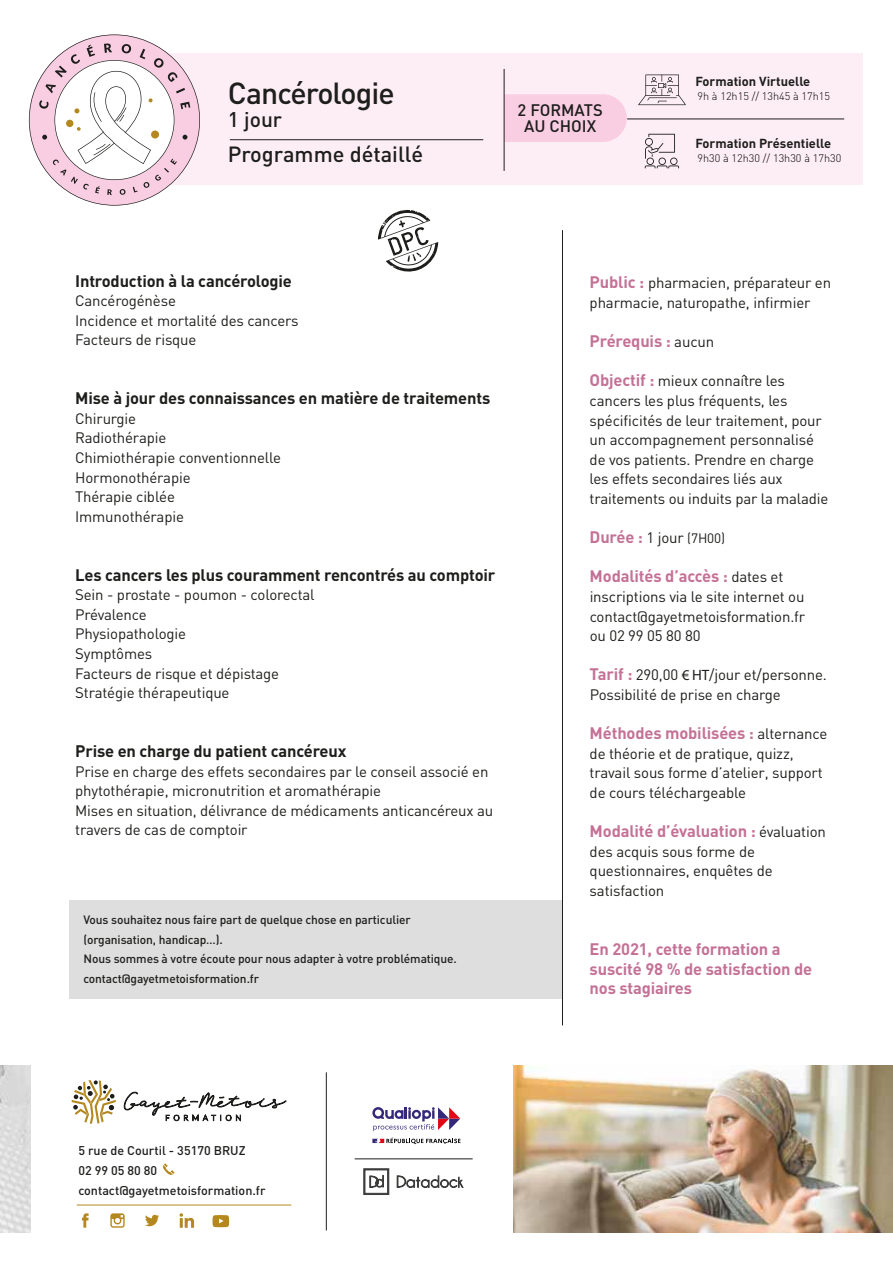
<style>
.page{position:relative;width:893px;height:1263px;background:#fff}
.page>*{position:absolute;margin:0;border:0;box-sizing:border-box;transform-origin:0 0}
.t1{font:500 30.15px "DIN";letter-spacing:-.03em;color:#1e1e1c}
.t2{font:500 21.75px "DIN";color:#1e1e1c}
.t3{font:500 21px "DIN";color:#1e1e1c}
.t4{font:700 16.5px/19.6px "DIN";letter-spacing:-.01em;color:#c47196}
.t5{font:700 16.5px "DIN";letter-spacing:-.01em;color:#1e1e1c}
.t6{font:500 16.5px/16.5px "DIN";color:#1d1d1b;text-align:center}
.t7{font:15px/19.6px "DIN";letter-spacing:-.01em;color:#1e1e1c}
.t8{font:700 12.9px "DIN";color:#1e1e1c}
.t9{font:500 12.6px/19.6px "DIN";color:#1e1e1c}
.t10{font:500 12px/19.6px "DIN";letter-spacing:-.01em;color:#1e1e1c}
.t11{font:300 10.95px "DIN";color:#010101}
.s1{font-weight:700;font-size:16.5px;color:#c47196}
.s2{font-weight:400;font-size:15px;color:#1e1e1c}
.s3{font-weight:400;font-size:13.5px;color:#1e1e1c}
.s4{font-family:"Myriad Pro"}
</style>
<div class="page">
<div style="left:77px;top:53px;width:785px;height:132px;background:#fdeef6"></div>
<div style="left:505px;top:94px;width:122px;height:48px;background:#f9cde2"></div>
<img style="left:513px;top:1065px;width:379px;height:168px">
<img style="left:0;top:1065px;width:31px;height:168px">
<svg style="left:638px;top:75px;width:48px;height:30px"></svg>
<svg style="left:645px;top:134px;width:34px;height:34px"></svg>
<svg style="left:72px;top:1080px;width:44px;height:44px"></svg>
<svg style="left:123px;top:1091px;width:163px;height:30px"></svg>
<svg style="left:82px;top:1213px;width:7px;height:15px"></svg>
<svg style="left:110px;top:1213px;width:15px;height:15px"></svg>
<svg style="left:145px;top:1215px;width:14px;height:11px"></svg>
<svg style="left:180px;top:1213px;width:14px;height:15px"></svg>
<hr style="left:77px;top:1205px;width:214px;height:1px;background:#b4881e">
<svg style="left:213px;top:1215px;width:16px;height:12px"></svg>
<svg style="left:163px;top:1163px;width:12px;height:12px"></svg>
<svg style="left:29px;top:34px;width:171px;height:172px"></svg>
<hr style="left:627px;top:119px;width:217px;height:1px;background:#1e1e1c">
<hr style="left:355px;top:1158px;width:118px;height:1px;background:#1d1d1b">
<svg style="left:396px;top:1175px;width:68px;height:13px"></svg>
<svg style="left:363px;top:1168px;width:26px;height:27px"></svg>
<hr style="left:504px;top:69px;width:1px;height:102px;background:#1e1e1c">
<svg style="left:372px;top:1107px;width:88px;height:24px"></svg>
<svg style="left:372px;top:1137px;width:88px;height:7px"></svg>
<hr style="left:326px;top:1072px;width:1px;height:158px;background:#1e1e1c">
<div style="left:70px;top:900px;width:493px;height:99px;background:#dedede"></div>
<hr style="left:562px;top:230px;width:1px;height:795px;background:#1e1e1c">
<hr style="left:230px;top:139px;width:253px;height:1px;background:#1d1d1b">
<svg style="left:378px;top:210px;width:60px;height:62px"></svg>
<h1 class="t1" style="left:228px;top:80px;width:168px">Cancérologie</h1>
<h3 class="t3" style="left:228px;top:110px;width:56px">1 jour</h3>
<h2 class="t2" style="left:228px;top:144px;width:197px">Programme détaillé</h2>
<p class="t6" style="left:518px;top:102px;width:87px">2 FORMATS<br>AU CHOIX</p>
<p class="t8" style="left:695px;top:76px;width:116px">Formation Virtuelle</p>
<p class="t11" style="left:697px;top:90px;width:134px">9h à 12h15 // 13h45 à 17h15</p>
<p class="t8" style="left:695px;top:138px;width:137px">Formation Présentielle</p>
<p class="t11" style="left:697px;top:151px;width:145px">9h30 à 12h30 // 13h30 à 17h30</p>
<p class="t5" style="left:75px;top:274px;width:218px">Introduction à la cancérologie</p>
<p class="t7" style="left:75px;top:292px;width:225px">Cancérogénèse<br>Incidence et mortalité des cancers<br>Facteurs de risque</p>
<p class="t5" style="left:75px;top:391px;width:417px">Mise à jour des connaissances en matière de traitements</p>
<p class="t7" style="left:75px;top:410px;width:207px">Chirurgie<br>Radiothérapie<br>Chimiothérapie conventionnelle<br>Hormonothérapie<br>Thérapie ciblée<br>Immunothérapie</p>
<p class="t5" style="left:75px;top:568px;width:422px">Les cancers les plus couramment rencontrés au comptoir</p>
<p class="t7" style="left:75px;top:586px;width:241px">Sein - prostate - poumon - colorectal<br>Prévalence<br>Physiopathologie<br>Symptômes<br>Facteurs de risque et dépistage<br>Stratégie thérapeutique</p>
<p class="t5" style="left:75px;top:744px;width:273px">Prise en charge du patient cancéreux</p>
<p class="t7" style="left:75px;top:762px;width:420px">Prise en charge des effets secondaires par le conseil associé en phytothérapie, micronutrition et aromathérapie<br>Mises en situation, délivrance de médicaments anticancéreux au travers de cas de comptoir</p>
<p class="t10" style="left:83px;top:910px;width:375px">Vous souhaitez nous faire part de quelque chose en particulier (organisation, handicap…).<br>Nous sommes à votre écoute pour nous adapter à votre problématique. contact@gayetmetoisformation.fr</p>
<p class="t7" style="left:590px;top:274px;width:243px"><span class="s1">Public :</span> pharmacien, préparateur en pharmacie, naturopathe, infirmier</p>
<p class="t4" style="left:590px;top:333px;width:126px">Prérequis : <span class="s2">aucun</span></p>
<p class="t7" style="left:590px;top:372px;width:240px"><span class="s1">Objectif :</span> mieux connaître les cancers les plus fréquents, les spécificités de leur traitement, pour un accompagnement personnalisé de vos patients. Prendre en charge les effets secondaires liés aux traitements ou induits par la maladie</p>
<p class="t4" style="left:590px;top:529px;width:137px">Durée : <span class="s2">1 jour</span> <span class="s3">(7H00)</span></p>
<p class="t4" style="left:590px;top:568px;width:195px">Modalités d’accès : <span class="s2">dates et</span></p>
<p class="t7" style="left:590px;top:588px;width:217px;text-align:justify">inscriptions via le site internet ou contact@gayetmetoisformation.fr ou 02 99 05 80 80</p>
<p class="t7" style="left:590px;top:666px;width:239px"><span class="s1">Tarif :</span> 290,00 <span class="s4">€ HT</span>/jour et/personne.<br>Possibilité de prise en charge</p>
<p class="t4" style="left:590px;top:725px;width:239px">Méthodes mobilisées : <span class="s2">alternance</span></p>
<p class="t7" style="left:590px;top:745px;width:235px">de théorie et de pratique, quizz, travail sous forme d’atelier, support de cours téléchargeable</p>
<p class="t4" style="left:590px;top:823px;width:238px">Modalité d’évaluation : <span class="s2">évaluation</span></p>
<p class="t7" style="left:590px;top:843px;width:185px">des acquis sous forme de questionnaires, enquêtes de satisfaction</p>
<p class="t4" style="left:590px;top:940px;width:224px">En 2021, cette formation a suscité 98 % de satisfaction de nos stagiaires</p>
<p class="t9" style="left:78px;top:1142px;width:189px">5 rue de Courtil - 35170 BRUZ<br>02 99 05 80 80 contact@gayetmetoisformation.fr</p>
</div>
